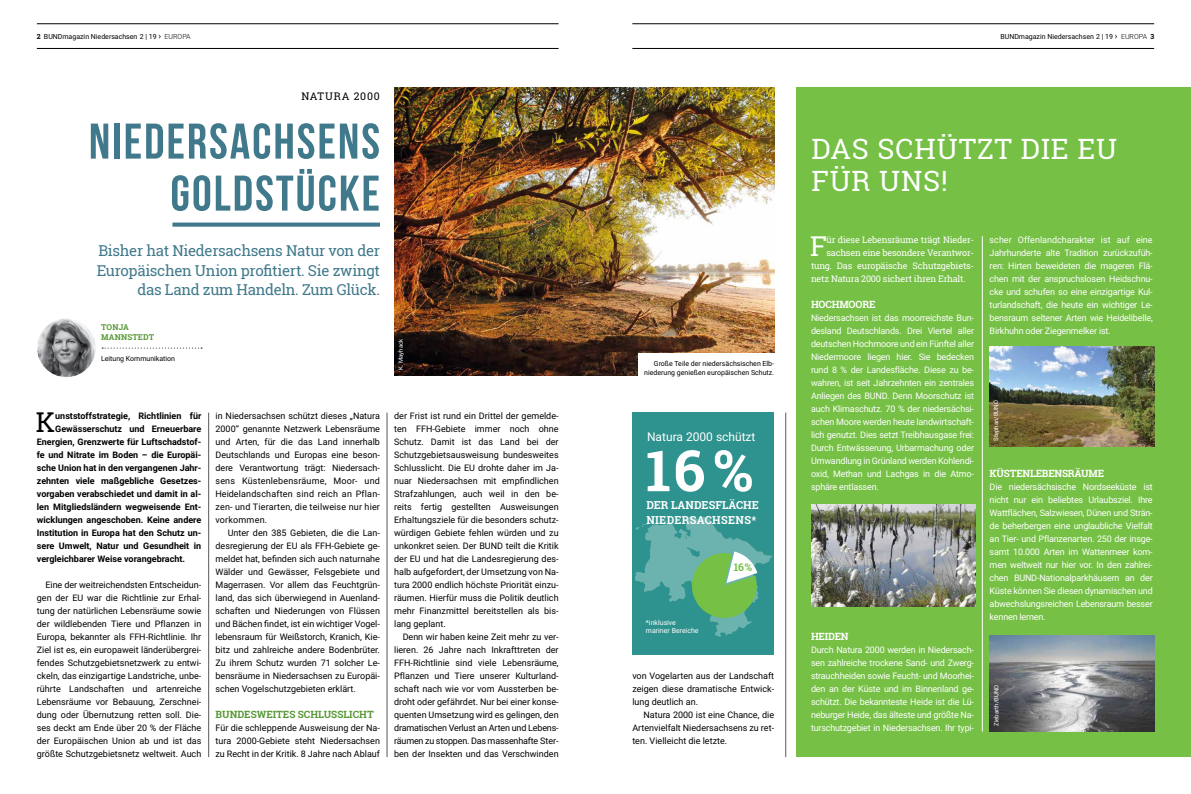
<style>
.page{position:relative;width:1191px;height:794px;background:#fff}
.page>*{position:absolute;margin:0;border:0;box-sizing:border-box;transform-origin:0 0}
.t1{font:700 57px "Roboto Slab";color:#fff}
.t2{font:700 50px/52px "Bebas Neue";letter-spacing:.04em;color:#40798b;text-align:right}
.t3{font:28px/32.5px "Roboto Slab";letter-spacing:.03em;color:#fff}
.t4{font:27.3px "Roboto Slab";color:#000}
.t5{font:27.3px "Roboto Slab";color:#fff}
.t6{font:15px/19.5px "Roboto Slab";letter-spacing:-.02em;color:#40798b;text-align:right}
.t7{font:12px "Roboto";color:#fff}
.t8{font:700 11px/15px "Roboto Slab";color:#fff}
.t9{font:10.5px "Roboto Slab";letter-spacing:.08em;color:#000}
.t10{font:700 10.5px "Roboto Slab";color:#75c045}
.t11{font:700 10px "Roboto Slab";letter-spacing:-.02em;color:#fff}
.t12{font:700 10px "Roboto Slab";color:#579835}
.t13{font:9px/13px "Roboto";color:#000;text-align:justify}
.t14{font:9px/13px "Roboto";letter-spacing:-.02em;color:#fff;text-align:justify}
.t15{font:700 9px "Roboto";color:#000}
.t16{font:9px "Roboto Slab";letter-spacing:-.02em;color:#fff}
.t17{font:700 8px/10px "Roboto Slab";letter-spacing:.02em;color:#579835}
.t18{font:7px/9px "Roboto";color:#000;text-align:right}
.t19{font:7px/8px "Roboto";color:#fff}
.t20{font:6px "Roboto";color:#fff}
.s1{font-family:"Roboto Slab";font-weight:700}
.s2{font-size:9px}
.s3{font-weight:300}
</style>
<div class="page">
<img style="left:394px;top:87px;width:380px;height:289px">
<div style="left:172px;top:222px;width:208px;height:5px;background:#40798b"></div>
<div style="left:797px;top:87px;width:394px;height:670px;background:#75c045"></div>
<hr style="left:982px;top:236px;width:1px;height:495px;background:#fff">
<svg style="left:102px;top:347px;width:100px;height:1px"></svg>
<img style="left:37px;top:319px;width:59px;height:58px;border-radius:29px">
<div style="left:632px;top:412px;width:142px;height:242px;background:#2e928e"></div>
<svg style="left:635px;top:516px;width:138px;height:121px"></svg>
<img style="left:811px;top:505px;width:164px;height:102px">
<img style="left:989px;top:347px;width:165px;height:99px">
<img style="left:989px;top:635px;width:165px;height:96px">
<hr style="left:208px;top:412px;width:1px;height:345px;background:#58595b">
<hr style="left:387px;top:412px;width:1px;height:345px;background:#58595b">
<hr style="left:785px;top:412px;width:1px;height:345px;background:#58595b">
<hr style="left:37px;top:48px;width:521px;height:1px;background:#000">
<hr style="left:632px;top:48px;width:522px;height:1px;background:#000">
<hr style="left:37px;top:23px;width:521px;height:1px;background:#000">
<hr style="left:632px;top:23px;width:522px;height:1px;background:#000">
<div style="left:638px;top:353px;width:142px;height:28px;background:#fff"></div>
<p class="t18" style="left:37px;top:31px;width:155px"><span class="s1">2</span> BUNDmagazin Niedersachsen 2 | 19 <span class="s2">›</span> <span class="s3">EUROPA</span></p>
<p class="t18" style="left:1000px;top:31px;width:155px">BUNDmagazin Niedersachsen 2 | 19 <span class="s2">›</span> <span class="s3">EUROPA</span> <span class="s1">3</span></p>
<p class="t9" style="left:301px;top:89px;width:80px">NATURA 2000</p>
<h2 class="t2" style="left:89px;top:115px;width:292px">NIEDERSACHSENS<br>GOLDSTÜCKE</h2>
<h3 class="t6" style="left:97px;top:241px;width:285px">Bisher hat Niedersachsens Natur von der<br>Europäischen Union profitiert. Sie zwingt das Land zum Handeln. Zum Glück.</h3>
<p class="t17" style="left:101px;top:322px;width:55px">TONJA<br>MANNSTEDT</p>
<p class="t18" style="left:101px;top:354px;width:76px">Leitung Kommunikation</p>
<p class="t20" style="left:396px;top:370px;width:32px;rotate:-90deg">K. Mayhack</p>
<h3 class="t4" style="left:36px;top:403px;width:21px">K</h3>
<p class="t15" style="left:55px;top:409px;width:148px">unststoffstrategie, Richtlinien für</p>
<p class="t15" style="left:55px;top:422px;width:148px">Gewässerschutz und Erneuerbare</p>
<p class="t15" style="left:37px;top:435px;width:166px">Energien, Grenzwerte für Luftschadstof-</p>
<p class="t15" style="left:37px;top:448px;width:166px">fe und Nitrate im Boden – die Europäi-</p>
<p class="t15" style="left:37px;top:461px;width:166px">sche Union hat in den vergangenen Jahr-</p>
<p class="t15" style="left:37px;top:474px;width:166px">zehnten viele maßgebliche Gesetzes-</p>
<p class="t15" style="left:37px;top:487px;width:166px">vorgaben verabschiedet und damit in al-</p>
<p class="t15" style="left:37px;top:500px;width:166px">len Mitgliedsländern wegweisende Ent-</p>
<p class="t15" style="left:37px;top:513px;width:166px">wicklungen angeschoben. Keine andere</p>
<p class="t15" style="left:37px;top:526px;width:166px">Institution in Europa hat den Schutz un-</p>
<p class="t15" style="left:37px;top:539px;width:166px">sere Umwelt, Natur und Gesundheit in</p>
<p class="t15" style="left:37px;top:552px;width:150px">vergleichbarer Weise vorangebracht.</p>
<p class="t13" style="left:37px;top:577px;width:166px;text-indent:9px">Eine der weitreichendsten Entscheidun&shy;gen der EU war die Richtlinie zur Erhal&shy;tung der natürlichen Lebensräume sowie der wildlebenden Tiere und Pflanzen in Europa, bekannter als FFH-Richtlinie. Ihr Ziel ist es, ein europaweit länderübergrei&shy;fendes Schutzgebietsnetzwerk zu entwi&shy;ckeln, das einzigartige Landstriche, unbe&shy;rührte Landschaften und artenreiche Lebensräume vor Bebauung, Zerschnei&shy;dung oder Übernutzung retten soll. Die&shy;ses deckt am Ende über 20 % der Fläche der Europäischen Union ab und ist das größte Schutzgebietsnetz weltweit. Auch</p>
<p class="t13" style="left:215px;top:408px;width:166px">in Niedersachsen schützt dieses „Natura 2000“ genannte Netzwerk Lebensräume und Arten, für die das Land innerhalb Deutschlands und Europas eine beson&shy;dere Verantwortung trägt: Niedersach&shy;sens Küstenlebensräume, Moor- und Heidelandschaften sind reich an Pflan&shy;zen- und Tierarten, die teilweise nur hier vorkommen.</p>
<p class="t13" style="left:215px;top:525px;width:166px;text-indent:12px">Unter den 385 Gebieten, die die Lan&shy;desregierung der EU als FFH-Gebiete ge&shy;meldet hat, befinden sich auch naturnahe Wälder und Gewässer, Felsgebiete und Magerrasen. Vor allem das Feuchtgrün&shy;land, das sich überwiegend in Auenland&shy;schaften und Niederungen von Flüssen und Bächen findet, ist ein wichtiger Vogel&shy;lebensraum für Weißstorch, Kranich, Kie&shy;bitz und zahlreiche andere Bodenbrüter.<br>Zu ihrem Schutz wurden 71 solcher Le&shy;bensräume in Niedersachsen zu Europäi&shy;schen Vogelschutzgebieten erklärt.</p>
<p class="t12" style="left:215px;top:707px;width:160px">BUNDESWEITES SCHLUSSLICHT</p>
<p class="t13" style="left:215px;top:721px;width:166px">Für die schleppende Ausweisung der Na&shy;tura 2000-Gebiete steht Niedersachsen zu Recht in der Kritik. 8 Jahre nach Ablauf</p>
<p class="t13" style="left:394px;top:409px;width:166px">der Frist ist rund ein Drittel der gemelde&shy;ten FFH-Gebiete immer noch ohne Schutz. Damit ist das Land bei der Schutzgebietsausweisung bundesweites Schlusslicht. Die EU drohte daher im Ja&shy;nuar Niedersachsen mit empfindlichen Strafzahlungen, auch weil in den be&shy;reits fertig gestellten Ausweisungen Erhaltungsziele für die besonders schutz&shy;würdigen Gebiete fehlen würden und zu unkonkret seien. Der BUND teilt die Kritik der EU und hat die Landesregierung des&shy;halb aufgefordert, der Umsetzung von Na&shy;tura 2000 endlich höchste Priorität einzu&shy;räumen. Hierfür muss die Politik deutlich mehr Finanzmittel bereitstellen als bis&shy;lang geplant.</p>
<p class="t13" style="left:394px;top:629px;width:166px;text-indent:9px">Denn wir haben keine Zeit mehr zu ver&shy;lieren. 26 Jahre nach Inkrafttreten der FFH-Richtlinie sind viele Lebensräume, Pflanzen und Tiere unserer Kulturland&shy;schaft nach wie vor vom Aussterben be&shy;droht oder gefährdet. Nur bei einer konse&shy;quenten Umsetzung wird es gelingen, den dramatischen Verlust an Arten und Lebens&shy;räumen zu stoppen. Das massenhafte Ster&shy;ben der Insekten und das Verschwinden</p>
<p class="t18" style="left:644px;top:359px;width:131px">Große Teile der niedersächsischen Elb&shy;niederung genießen europäischen Schutz.</p>
<h3 class="t7" style="left:647px;top:428px;width:110px">Natura 2000 schützt</h3>
<h1 class="t1" style="left:646px;top:431px;width:109px">16 %</h1>
<p class="t8" style="left:646px;top:497px;width:114px">DER LANDESFLÄCHE<br>NIEDERSACHSENS*</p>
<p class="t19" style="left:646px;top:618px;width:54px">*inklusive mariner Bereiche</p>
<p class="t10" style="left:734px;top:560px;width:20px">16 %</p>
<p class="t13" style="left:632px;top:668px;width:143px">von Vogelarten aus der Landschaft zeigen diese dramatische Entwick&shy;lung deutlich an.</p>
<p class="t13" style="left:632px;top:707px;width:143px;text-indent:11px">Natura 2000 ist eine Chance, die Artenvielfalt Niedersachsens zu ret&shy;ten. Vielleicht die letzte.</p>
<h3 class="t3" style="left:811px;top:132px;width:307px">DAS SCHÜTZT DIE EU<br>FÜR UNS!</h3>
<h3 class="t5" style="left:810px;top:227px;width:18px">F</h3>
<p class="t16" style="left:826px;top:234px;width:149px">ür diese Lebensräume trägt Nieder-</p>
<p class="t16" style="left:826px;top:247px;width:149px">sachsen eine besondere Verantwor-</p>
<p class="t16" style="left:811px;top:260px;width:165px">tung. Das europäische Schutzgebiets-</p>
<p class="t16" style="left:811px;top:273px;width:156px">netz Natura 2000 sichert ihren Erhalt.</p>
<p class="t11" style="left:811px;top:298px;width:66px">HOCHMOORE</p>
<p class="t14" style="left:811px;top:311px;width:165px">Niedersachsen ist das moorreichste Bun&shy;desland Deutschlands. Drei Viertel aller deutschen Hochmoore und ein Fünftel aller Niedermoore liegen hier. Sie bedecken rund 8 % der Landesfläche. Diese zu be&shy;wahren, ist seit Jahrzehnten ein zentrales Anliegen des BUND. Denn Moorschutz ist auch Klimaschutz. 70 % der niedersächsi&shy;schen Moore werden heute landwirtschaft&shy;lich genutzt. Dies setzt Treibhausgase frei:<br>Durch Entwässerung, Urbarmachung oder Umwandlung in Grünland werden Kohlendi&shy;oxid, Methan und Lachgas in die Atmo&shy;sphäre entlassen.</p>
<p class="t20" style="left:813px;top:602px;width:52px;rotate:-90deg">Schweneker/BUND</p>
<p class="t11" style="left:811px;top:629px;width:39px">HEIDEN</p>
<p class="t14" style="left:811px;top:643px;width:165px">Durch Natura 2000 werden in Niedersach&shy;sen zahlreiche trockene Sand- und Zwerg&shy;strauchheiden sowie Feucht- und Moorhei&shy;den an der Küste und im Binnenland ge&shy;schützt. Die bekannteste Heide ist die Lü&shy;neburger Heide, das älteste und größte Na&shy;turschutzgebiet in Niedersachsen. Ihr typi-</p>
<p class="t14" style="left:989px;top:233px;width:165px">scher Offenlandcharakter ist auf eine Jahrhunderte alte Tradition zurückzufüh&shy;ren: Hirten beweideten die mageren Flä&shy;chen mit der anspruchslosen Heidschnu&shy;cke und schufen so eine einzigartige Kul&shy;turlandschaft, die heute ein wichtiger Le&shy;bensraum seltener Arten wie Heidelibelle, Birkhuhn oder Ziegenmelker ist.</p>
<p class="t20" style="left:991px;top:441px;width:42px;rotate:-90deg">Stephan/BUND</p>
<p class="t11" style="left:989px;top:467px;width:116px">KÜSTENLEBENSRÄUME</p>
<p class="t14" style="left:989px;top:480px;width:165px">Die niedersächsische Nordseeküste ist nicht nur ein beliebtes Urlaubsziel. Ihre Wattflächen, Salzwiesen, Dünen und Strän&shy;de beherbergen eine unglaubliche Vielfalt an Tier- und Pflanzenarten. 250 der insge&shy;samt 10.000 Arten im Wattenmeer kom&shy;men weltweit nur hier vor. In den zahlrei&shy;chen BUND-Nationalparkhäusern an der Küste können Sie diesen dynamischen und abwechslungsreichen Lebensraum besser kennen lernen.</p>
<p class="t20" style="left:992px;top:725px;width:42px;rotate:-90deg">Ziebarth/BUND</p>
</div>
